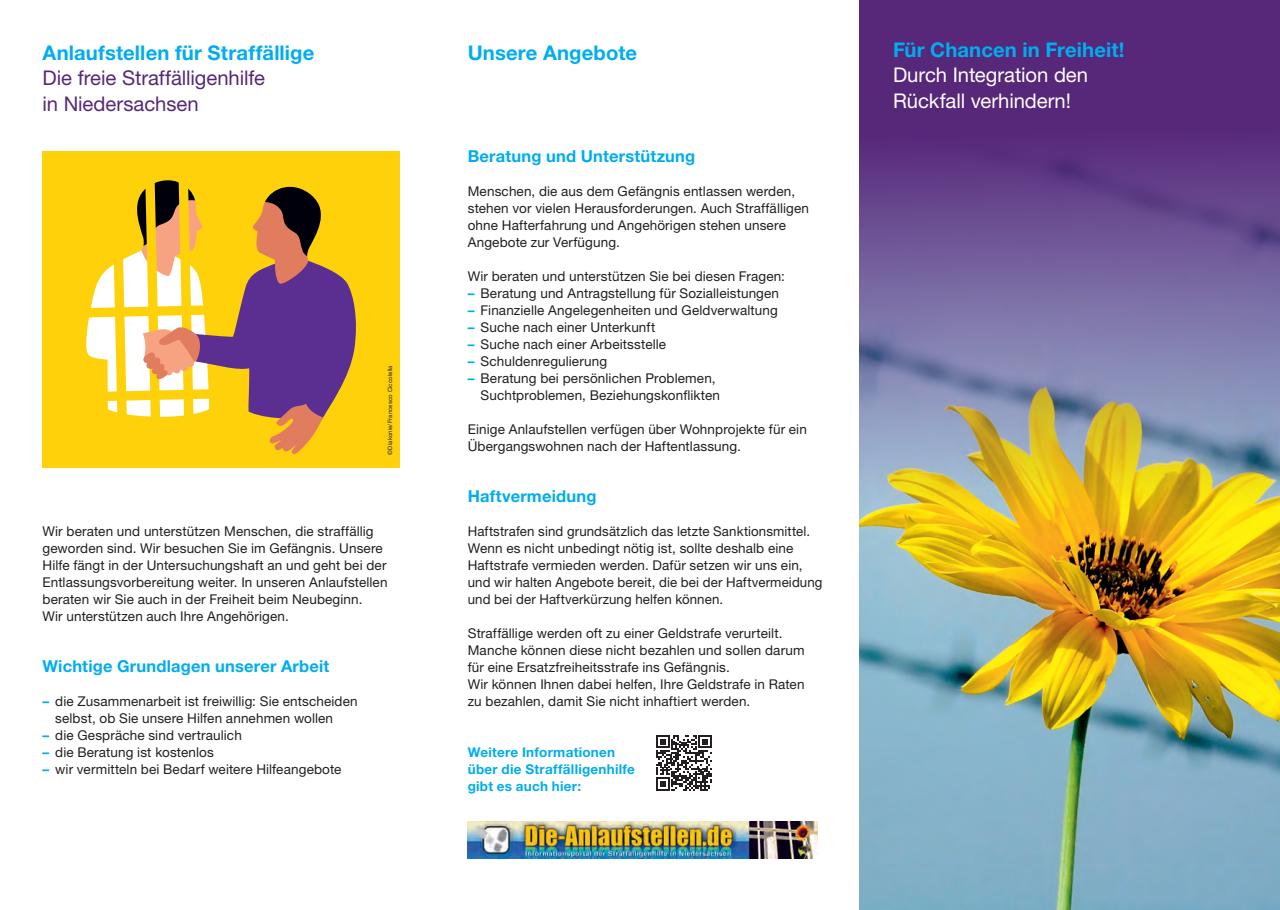
<style>
.page{position:relative;width:1280px;height:910px;background:#fff}
.page>*{position:absolute;margin:0;border:0;box-sizing:border-box;transform-origin:0 0}
.t1{font:700 20.25px "Helvetica Neue LT Pro";letter-spacing:.005em;color:#00adee}
.t2{font:20.25px/25.5px "Helvetica Neue LT Pro";letter-spacing:-.005em;color:#57277a}
.t3{font:20.25px/25.5px "Helvetica Neue LT Pro";letter-spacing:-.005em;color:#fff}
.t4{font:700 16.5px "Helvetica Neue LT Pro";letter-spacing:.01em;color:#00adee}
.t5{font:13.5px/17px "Helvetica Neue LT Pro";letter-spacing:.01em;color:#231f20}
.t6{font:700 13.5px/17px "Helvetica Neue LT Pro";letter-spacing:.02em;color:#00adee}
.t7{font:6px "Helvetica Neue LT Pro";letter-spacing:.025em;color:#231f20}
.s1{font-weight:700;color:#00adee}
</style>
<div class="page">
<div style="left:859px;top:0;width:421px;height:910px;background:#57277a"></div>
<img style="left:859px;top:151px;width:421px;height:759px">
<img style="left:468px;top:822px;width:350px;height:37px">
<div style="left:43px;top:151px;width:357px;height:317px;background:#fed10a"></div>
<svg style="left:86px;top:180px;width:270px;height:274px"></svg>
<svg style="left:656px;top:735px;width:56px;height:56px"></svg>
<h1 class="t1" style="left:43px;top:40px;width:273px">Anlaufstellen für Straffällige</h1>
<h1 class="t2" style="left:43px;top:65px;width:224px">Die freie Straffälligenhilfe in Niedersachsen</h1>
<p class="t7" style="left:386px;top:455px;width:91px;rotate:-90deg">©Diakonie/Francesco Ciccolella</p>
<p class="t5" style="left:43px;top:522px;width:347px">Wir beraten und unterstützen Menschen, die straffällig geworden sind. Wir besuchen Sie im Gefängnis. Unsere Hilfe fängt in der Untersuchungshaft an und geht bei der Entlassungsvorbereitung weiter. In unseren Anlaufstellen beraten wir Sie auch in der Freiheit beim Neubeginn.<br>Wir unterstützen auch Ihre Angehörigen.</p>
<p class="t4" style="left:43px;top:656px;width:288px">Wichtige Grundlagen unserer Arbeit</p>
<p class="t5" style="left:55px;top:692px;width:304px;text-indent:-13px"><span class="s1">–</span> die Zusammenarbeit ist freiwillig: Sie entscheiden selbst, ob Sie unsere Hilfen annehmen wollen</p>
<p class="t5" style="left:43px;top:726px;width:201px"><span class="s1">–</span> die Gespräche sind vertraulich</p>
<p class="t5" style="left:43px;top:743px;width:173px"><span class="s1">–</span> die Beratung ist kostenlos</p>
<p class="t5" style="left:43px;top:760px;width:300px"><span class="s1">–</span> wir vermitteln bei Bedarf weitere Hilfeangebote</p>
<h1 class="t1" style="left:468px;top:40px;width:171px">Unsere Angebote</h1>
<p class="t4" style="left:468px;top:145px;width:229px">Beratung und Unterstützung</p>
<p class="t5" style="left:468px;top:182px;width:343px">Menschen, die aus dem Gefängnis entlassen werden, stehen vor vielen Herausforderungen. Auch Straffälligen ohne Hafterfahrung und Angehörigen stehen unsere Angebote zur Verfügung.</p>
<p class="t5" style="left:468px;top:267px;width:319px">Wir beraten und unterstützen Sie bei diesen Fragen:</p>
<p class="t5" style="left:468px;top:284px;width:313px"><span class="s1">–</span> Beratung und Antragstellung für Sozialleistungen</p>
<p class="t5" style="left:468px;top:301px;width:311px"><span class="s1">–</span> Finanzielle Angelegenheiten und Geldverwaltung</p>
<p class="t5" style="left:468px;top:318px;width:189px"><span class="s1">–</span> Suche nach einer Unterkunft</p>
<p class="t5" style="left:468px;top:335px;width:200px"><span class="s1">–</span> Suche nach einer Arbeitsstelle</p>
<p class="t5" style="left:468px;top:352px;width:141px"><span class="s1">–</span> Schuldenregulierung</p>
<p class="t5" style="left:480px;top:369px;width:241px;text-indent:-13px"><span class="s1">–</span> Beratung bei persönlichen Problemen,<br>Suchtproblemen, Beziehungskonflikten</p>
<p class="t5" style="left:468px;top:420px;width:341px">Einige Anlaufstellen verfügen über Wohnprojekte für ein<br>Übergangswohnen nach der Haftentlassung.</p>
<p class="t4" style="left:468px;top:485px;width:130px">Haftvermeidung</p>
<p class="t5" style="left:468px;top:522px;width:356px">Haftstrafen sind grundsätzlich das letzte Sanktionsmittel.<br>Wenn es nicht unbedingt nötig ist, sollte deshalb eine Haftstrafe vermieden werden. Dafür setzen wir uns ein, und wir halten Angebote bereit, die bei der Haftvermeidung und bei der Haftverkürzung helfen können.</p>
<p class="t5" style="left:468px;top:624px;width:338px">Straffällige werden oft zu einer Geldstrafe verurteilt.<br>Manche können diese nicht bezahlen und sollen darum für eine Ersatzfreiheitsstrafe ins Gefängnis.<br>Wir können Ihnen dabei helfen, Ihre Geldstrafe in Raten zu bezahlen, damit Sie nicht inhaftiert werden.</p>
<p class="t6" style="left:468px;top:743px;width:169px">Weitere Informationen über die Straffälligenhilfe gibt es auch hier:</p>
<h1 class="t1" style="left:893px;top:37px;width:233px">Für Chancen in Freiheit!</h1>
<h1 class="t3" style="left:893px;top:62px;width:197px">Durch Integration den<br>Rückfall verhindern!</h1>
</div>
